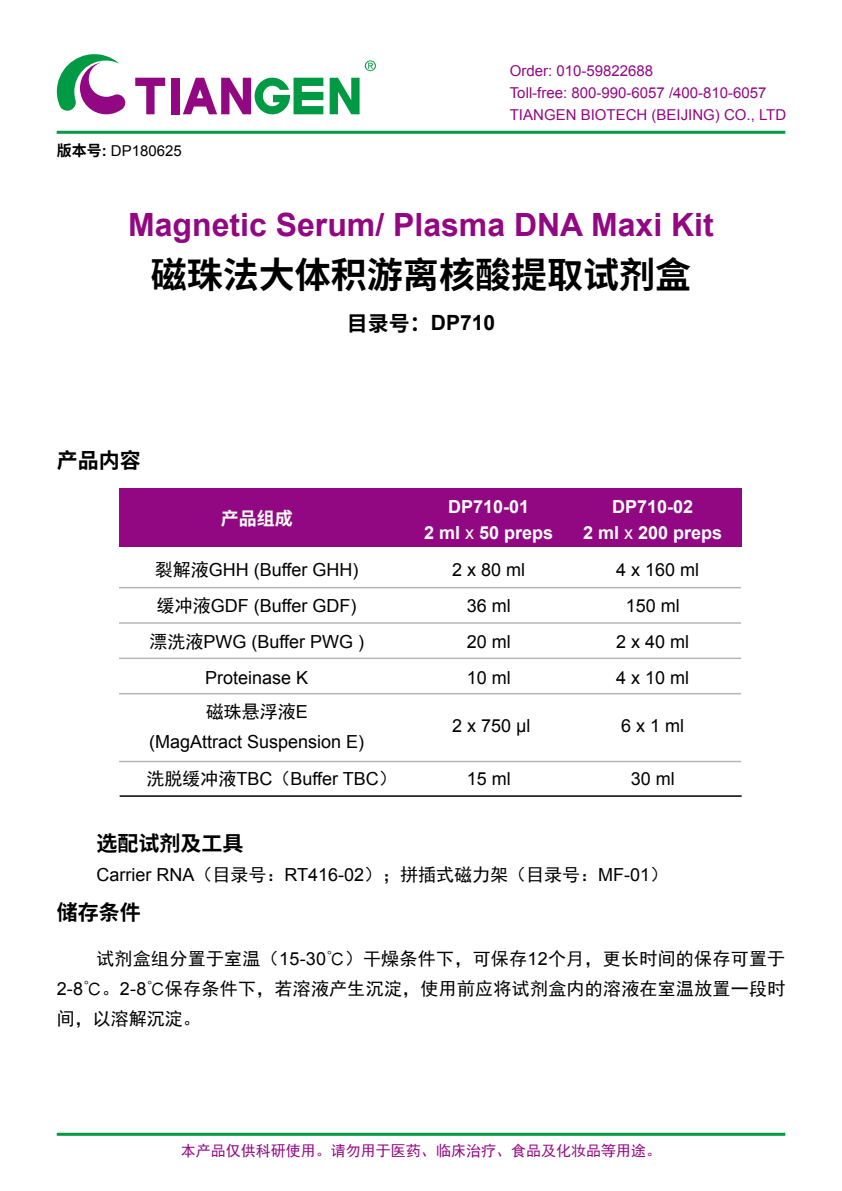
<style>
.page{position:relative;width:842px;height:1191px;background:#fff}
.page>*{position:absolute;margin:0;border:0;box-sizing:border-box;transform-origin:0 0}
.t1{font:700 36px "Source Han Sans CN";color:#000}
.t2{font:700 32px "Arial";color:#920883}
.t3{font:700 21px "Source Han Sans CN";color:#000}
.t4{font:700 21px "Arial";color:#000}
.t5{font:18px "Arial";color:#000}
.t6{font:18px/30px "Sim Hei";letter-spacing:.015em;color:#000;text-align:justify}
.t7{font:700 18px "Arial";color:#fff}
.t8{font:700 18px "Source Han Sans CN";color:#fff}
.t9{font:15px/22px "Arial";color:#920883}
.t10{font:15px "Sim Hei";color:#920883}
.t11{font:15px "Arial";color:#000}
.s1{font-family:"Source Han Sans CN";font-weight:700}
.s2{font-weight:700}
.s3{font-family:"Source Han Sans CN"}
.s4{font-weight:400}
.s5{font-family:"Sim Hei"}
.s6{font-family:"Arial"}
</style>
<div class="page">
<svg style="left:57px;top:54px;width:68px;height:60px"></svg>
<div style="left:171px;top:78px;width:8px;height:36px;background:#920883"></div>
<svg style="left:330px;top:78px;width:30px;height:36px"></svg>
<svg style="left:135px;top:78px;width:30px;height:36px"></svg>
<svg style="left:183px;top:78px;width:140px;height:36px"></svg>
<svg style="left:365px;top:60px;width:11px;height:11px"></svg>
<hr style="left:57px;top:131px;width:728px;height:3px;background:#094">
<hr style="left:57px;top:1132px;width:728px;height:3px;background:#094">
<hr style="left:119px;top:587px;width:622px;height:1px;background:#b5b6b6">
<hr style="left:119px;top:622px;width:622px;height:2px;background:#b5b6b6">
<hr style="left:119px;top:657px;width:622px;height:2px;background:#b5b6b6">
<hr style="left:119px;top:693px;width:622px;height:1px;background:#b5b6b6">
<hr style="left:119px;top:761px;width:622px;height:1px;background:#b5b6b6">
<hr style="left:120px;top:795px;width:622px;height:2px;background:#000">
<div style="left:119px;top:488px;width:622px;height:59px;background:#920883"></div>
<p class="t11" style="left:57px;top:141px;width:127px"><span class="s1">版本号</span><span class="s2">:</span> DP180625</p>
<p class="t9" style="left:510px;top:59px;width:278px">Order: 010-59822688<br>Toll-free: 800-990-6057 /400-810-6057<br>TIANGEN BIOTECH (BEIJING) CO., LTD</p>
<h2 class="t2" style="left:128px;top:203px;width:587px">Magnetic Serum/ Plasma DNA Maxi Kit</h2>
<h1 class="t1" style="left:151px;top:254px;width:541px">磁珠法大体积游离核酸提取试剂盒</h1>
<p class="t4" style="left:347px;top:309px;width:150px"><span class="s3">目录号：</span>DP710</p>
<p class="t3" style="left:57px;top:448px;width:85px">产品内容</p>
<p class="t8" style="left:221px;top:508px;width:73px">产品组成</p>
<p class="t7" style="left:448px;top:495px;width:83px">DP710-01</p>
<p class="t7" style="left:612px;top:495px;width:83px">DP710-02</p>
<p class="t7" style="left:424px;top:521px;width:131px">2 ml <span class="s4">x</span> 50 preps</p>
<p class="t7" style="left:583px;top:521px;width:141px">2 ml <span class="s4">x</span> 200 preps</p>
<p class="t5" style="left:155px;top:558px;width:205px"><span class="s5">裂解液</span>GHH (Buffer GHH)</p>
<p class="t5" style="left:452px;top:558px;width:75px">2 x 80 ml</p>
<p class="t5" style="left:616px;top:558px;width:85px">4 x 160 ml</p>
<p class="t5" style="left:157px;top:594px;width:201px"><span class="s5">缓冲液</span>GDF (Buffer GDF)</p>
<p class="t5" style="left:467px;top:594px;width:46px">36 ml</p>
<p class="t5" style="left:626px;top:594px;width:56px">150 ml</p>
<p class="t5" style="left:149px;top:629px;width:216px"><span class="s5">漂洗液</span>PWG (Buffer PWG )</p>
<p class="t5" style="left:467px;top:629px;width:46px">20 ml</p>
<p class="t5" style="left:616px;top:629px;width:75px">2 x 40 ml</p>
<p class="t5" style="left:205px;top:665px;width:105px">Proteinase K</p>
<p class="t5" style="left:467px;top:665px;width:46px">10 ml</p>
<p class="t5" style="left:616px;top:665px;width:75px">4 x 10 ml</p>
<p class="t6" style="left:206px;top:696px;width:104px">磁珠悬浮液<span class="s6">E</span></p>
<p class="t5" style="left:149px;top:729px;width:217px">(MagAttract Suspension E)</p>
<p class="t5" style="left:452px;top:713px;width:80px">2 x 750 µl</p>
<p class="t5" style="left:621px;top:713px;width:65px">6 x 1 ml</p>
<p class="t5" style="left:147px;top:767px;width:252px"><span class="s5">洗脱缓冲液</span>TBC<span class="s5">（</span>Buffer TBC<span class="s5">）</span></p>
<p class="t5" style="left:467px;top:767px;width:46px">15 ml</p>
<p class="t5" style="left:631px;top:767px;width:46px">30 ml</p>
<p class="t3" style="left:96px;top:831px;width:148px">选配试剂及工具</p>
<p class="t5" style="left:96px;top:863px;width:573px">Carrier RNA<span class="s5">（目录号：</span>RT416-02<span class="s5">）；拼插式磁力架（目录号：</span>MF-01<span class="s5">）</span></p>
<p class="t3" style="left:57px;top:900px;width:85px">储存条件</p>
<p class="t6" style="left:57px;top:943px;width:730px;text-indent:40px">试剂盒组分置于室温（<span class="s6">15-30</span>℃）干燥条件下，可保存<span class="s6">12</span>个月，更长时间的保存可置于<span class="s6">2-8</span>℃。<span class="s6">2-8</span>℃保存条件下，若溶液产生沉淀，使用前应将试剂盒内的溶液在室温放置一段时间，以溶解沉淀。</p>
<p class="t10" style="left:181px;top:1142px;width:481px">本产品仅供科研使用。请勿用于医药、临床治疗、食品及化妆品等用途。</p>
</div>
